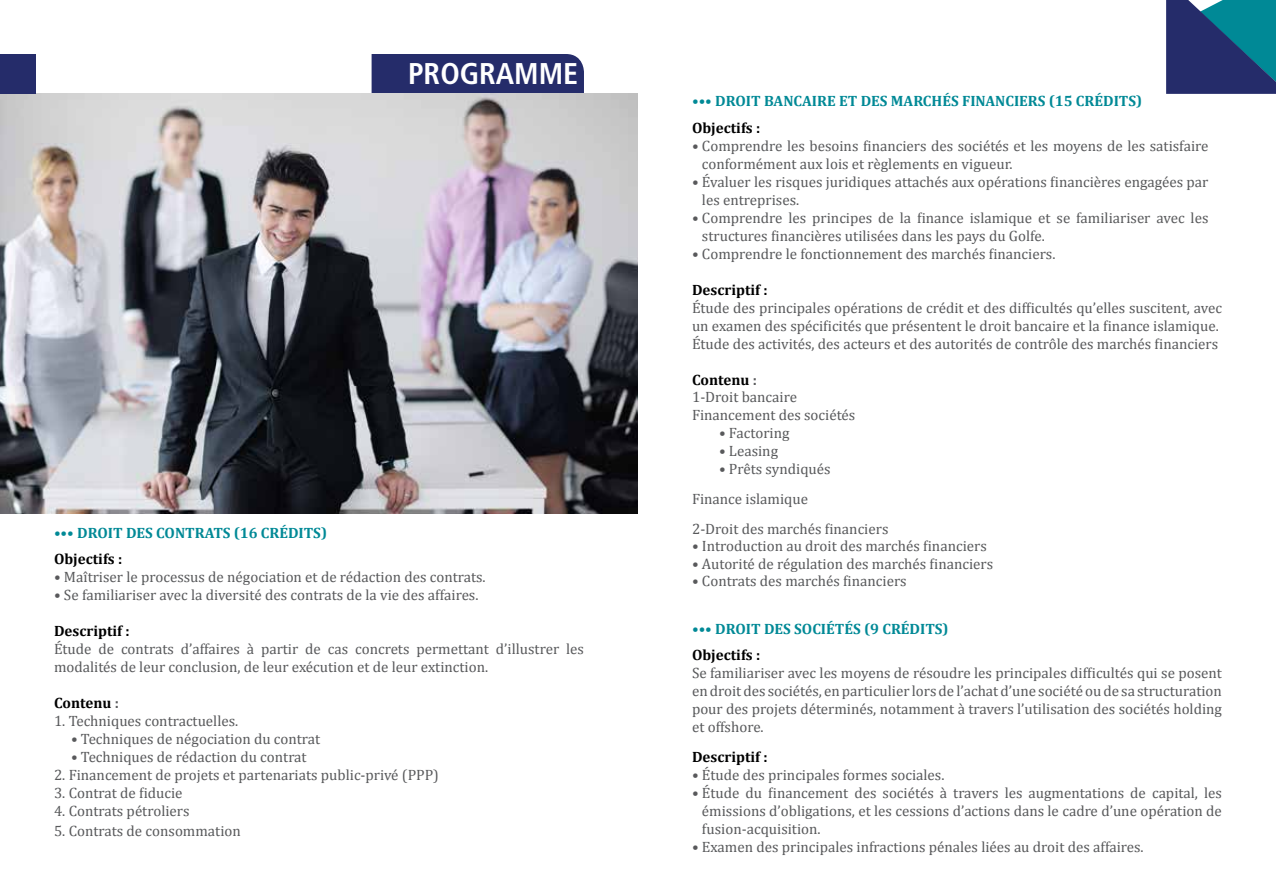
<style>
.page{position:relative;width:1276px;height:893px;background:#fff}
.page>*{position:absolute;margin:0;border:0;box-sizing:border-box;transform-origin:0 0}
.t1{font:700 condensed 30px "Frutiger";color:#fff}
.t2{font:15px/18px "Cambria";color:#58595b}
.t3{font:700 15px "Cambria";color:#008996}
.t4{font:700 15px "Cambria";color:#000}
.s1{color:#58595b}
.s2{font-weight:700;color:#000}
.s3{font-weight:700}
</style>
<div class="page">
<div style="left:371px;top:54px;width:213px;height:40px;background:#252c6a"></div>
<svg style="left:1166px;top:0;width:110px;height:94px;background:#1e4f7b"></svg>
<img style="left:0;top:94px;width:638px;height:419px">
<div style="left:0;top:54px;width:35px;height:40px;background:#252c6a"></div>
<h1 class="t1" style="left:408px;top:56px;width:172px">PROGRAMME</h1>
<p class="t3" style="left:54px;top:522px;width:274px">••• DROIT DES CONTRATS (16 CRÉDITS)</p>
<p class="t4" style="left:54px;top:548px;width:70px">OBJECTIFS :</p>
<p class="t2" style="left:54px;top:568px;width:433px">• Maîtriser le processus de négociation et de rédaction des contrats.</p>
<p class="t2" style="left:54px;top:586px;width:426px">• Se familiariser avec la diversité des contrats de la vie des affaires.</p>
<p class="t4" style="left:54px;top:620px;width:77px">DESCRIPTIF :</p>
<p class="t2" style="left:54px;top:640px;width:531px">Étude de contrats d’affaires à partir de cas concrets permettant d’illustrer les modalités de leur conclusion, de leur exécution et de leur extinction.</p>
<p class="t4" style="left:54px;top:692px;width:66px">CONTENU <span class="s1">:</span></p>
<p class="t2" style="left:54px;top:712px;width:186px">1. Techniques contractuelles.</p>
<p class="t2" style="left:71px;top:730px;width:251px">• Techniques de négociation du contrat</p>
<p class="t2" style="left:71px;top:748px;width:237px">• Techniques de rédaction du contrat</p>
<p class="t2" style="left:54px;top:766px;width:386px">2. Financement de projets et partenariats public-privé (PPP)</p>
<p class="t2" style="left:54px;top:784px;width:130px">3. Contrat de fiducie</p>
<p class="t2" style="left:54px;top:802px;width:137px">4. Contrats pétroliers</p>
<p class="t2" style="left:54px;top:822px;width:188px">5. Contrats de consommation</p>
<p class="t3" style="left:692px;top:91px;width:451px">••• DROIT BANCAIRE ET DES MARCHÉS FINANCIERS (15 CRÉDITS)</p>
<p class="t4" style="left:692px;top:117px;width:70px">OBJECTIFS :</p>
<p class="t2" style="left:702px;top:137px;width:508px;text-indent:-10px">• Comprendre les besoins financiers des sociétés et les moyens de les satisfaire conformément aux lois et règlements en vigueur.</p>
<p class="t2" style="left:702px;top:173px;width:508px;text-indent:-10px">• Évaluer les risques juridiques attachés aux opérations financières engagées par les entreprises.</p>
<p class="t2" style="left:702px;top:209px;width:508px;text-indent:-10px">• Comprendre les principes de la finance islamique et se familiariser avec les structures financières utilisées dans les pays du Golfe.</p>
<p class="t2" style="left:692px;top:245px;width:365px">• Comprendre le fonctionnement des marchés financiers.</p>
<p class="t4" style="left:692px;top:279px;width:77px">DESCRIPTIF :</p>
<p class="t2" style="left:692px;top:299px;width:531px">Étude des principales opérations de crédit et des difficultés qu’elles suscitent, avec un examen des spécificités que présentent le droit bancaire et la finance islamique.<br>Étude des activités, des acteurs et des autorités de contrôle des marchés financiers</p>
<p class="t2" style="left:692px;top:371px;width:165px"><span class="s2">CONTENU</span> <span class="s3">:<br></span>1-Droit bancaire<br>Financement des sociétés</p>
<p class="t2" style="left:719px;top:424px;width:72px">• Factoring</p>
<p class="t2" style="left:719px;top:442px;width:61px">• Leasing</p>
<p class="t2" style="left:692px;top:454px;width:198px;line-height:30px;text-indent:27px">• Prêts syndiqués<br>Finance islamique<br>2-Droit des marchés financiers</p>
<p class="t2" style="left:692px;top:537px;width:296px">• Introduction au droit des marchés financiers</p>
<p class="t2" style="left:692px;top:554px;width:303px">• Autorité de régulation des marchés financiers</p>
<p class="t2" style="left:692px;top:572px;width:216px">• Contrats des marchés financiers</p>
<p class="t3" style="left:692px;top:618px;width:258px">••• DROIT DES SOCIÉTÉS (9 CRÉDITS)</p>
<p class="t4" style="left:692px;top:645px;width:70px">OBJECTIFS :</p>
<p class="t2" style="left:692px;top:664px;width:531px;text-align:justify">Se familiariser avec les moyens de résoudre les principales difficultés qui se posent en droit des sociétés, en particulier lors de l’achat d’une société ou de sa structuration pour des projets déterminés, notamment à travers l’utilisation des sociétés holding et offshore.</p>
<p class="t4" style="left:692px;top:747px;width:77px">DESCRIPTIF :</p>
<p class="t2" style="left:692px;top:766px;width:254px">• Étude des principales formes sociales.</p>
<p class="t2" style="left:702px;top:784px;width:521px;text-align:justify;text-indent:-10px">• Étude du financement des sociétés à travers les augmentations de capital, les émissions d’obligations, et les cessions d’actions dans le cadre d’une opération de fusion-acquisition.</p>
<p class="t2" style="left:692px;top:838px;width:453px">• Examen des principales infractions pénales liées au droit des affaires.</p>
</div>
